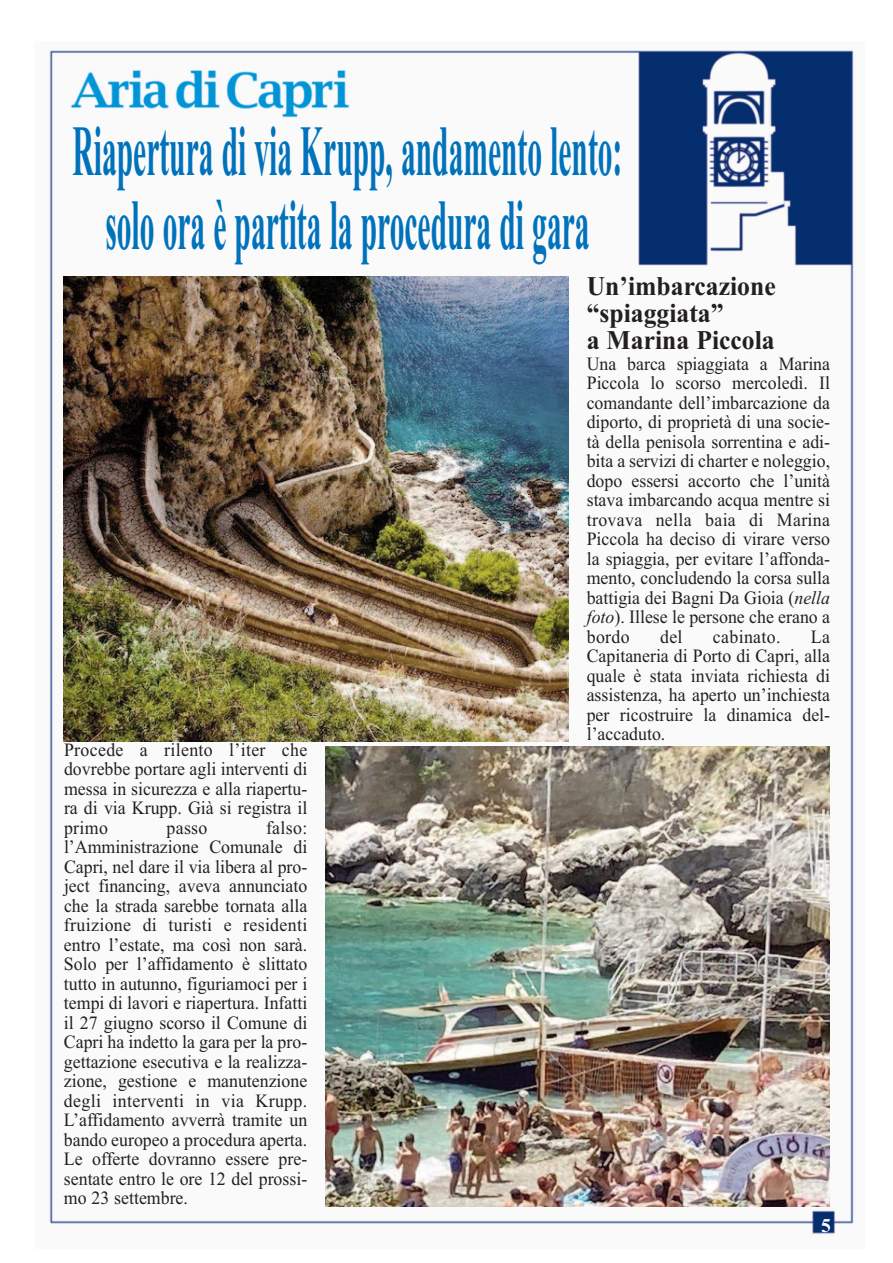
<style>
.page{position:relative;width:893px;height:1263px;background:#fff}
.page>*{position:absolute;margin:0;border:0;box-sizing:border-box;transform-origin:0 0}
.t1{font:700 72px/73.5px "Times";color:#0072bc;text-align:center;scale:.41 1}
.t2{font:700 27px/27px "Times";color:#231f20;scale:.95 1}
.t3{font:700 19.5px "Times";color:#fff}
.t4{font:18.75px/19.5px "Times";color:#231f20;text-align:justify;scale:.95 1}
.t5{font:18.75px "Times";letter-spacing:.02em;color:#231f20;scale:.95 1}
.s1{font-style:italic}
</style>
<div class="page">
<img style="left:49px;top:50px;width:806px;height:1185px">
<img style="left:64px;top:276px;width:505px;height:465px">
<img style="left:326px;top:746px;width:503px;height:461px">
<h1 class="t1" style="left:73px;top:114px;width:1343px">Riapertura di via Krupp, andamento lento: solo ora è partita la procedura di gara</h1>
<p class="t4" style="left:64px;top:739px;width:258px">Procede a rilento l’iter che dovrebbe portare agli interventi di messa in sicurezza e alla riapertu&shy;ra di via Krupp. Già si registra il primo</p>
<p class="t4" style="left:64px;top:817px;width:258px;text-indent:202px">falso: l’Amministrazione Comunale di Capri, nel dare il via libera al pro&shy;ject financing, aveva annunciato che la strada sarebbe tornata alla fruizione di turisti e residenti entro l’estate, ma così non sarà.<br>Solo per l’affidamento è slittato tutto in autunno, figuriamoci per i tempi di lavori e riapertura. Infatti il 27 giugno scorso il Comune di Capri ha indetto la gara per la pro&shy;gettazione esecutiva e la realizza&shy;zione, gestione e manutenzione degli interventi in via Krupp.<br>L’affidamento avverrà tramite un bando europeo a procedura aperta.<br>Le offerte dovranno essere pre&shy;sentate entro le ore 12 del prossi&shy;mo 23 settembre.</p>
<p class="t4" style="left:166px;top:817px;width:45px">passo</p>
<h2 class="t2" style="left:587px;top:272px;width:200px">Un’imbarcazione “spiaggiata”<br>a Marina Piccola</h2>
<p class="t4" style="left:587px;top:354px;width:258px">Una barca spiaggiata a Marina Piccola lo scorso mercoledì. Il comandante dell’imbarcazione da diporto, di proprietà di una socie&shy;tà della penisola sorrentina e adi&shy;bita a servizi di charter e noleggio, dopo essersi accorto che l’unità stava imbarcando acqua mentre si trovava nella baia di Marina Piccola ha deciso di virare verso la spiaggia, per evitare l’affonda&shy;mento, concludendo la corsa sulla battigia dei Bagni Da Gioia (<span class="s1">nella foto</span>). Illese le persone che erano a bordo</p>
<p class="t4" style="left:660px;top:627px;width:25px">del</p>
<p class="t5" style="left:713px;top:625px;width:73px">cabinato.</p>
<p class="t4" style="left:587px;top:627px;width:258px;text-indent:224px">La Capitaneria di Porto di Capri, alla quale è stata inviata richiesta di assistenza, ha aperto un’inchiesta per ricostruire la dinamica del&shy;l’accaduto.</p>
<p class="t3" style="left:821px;top:1213px;width:11px">5</p>
</div>
